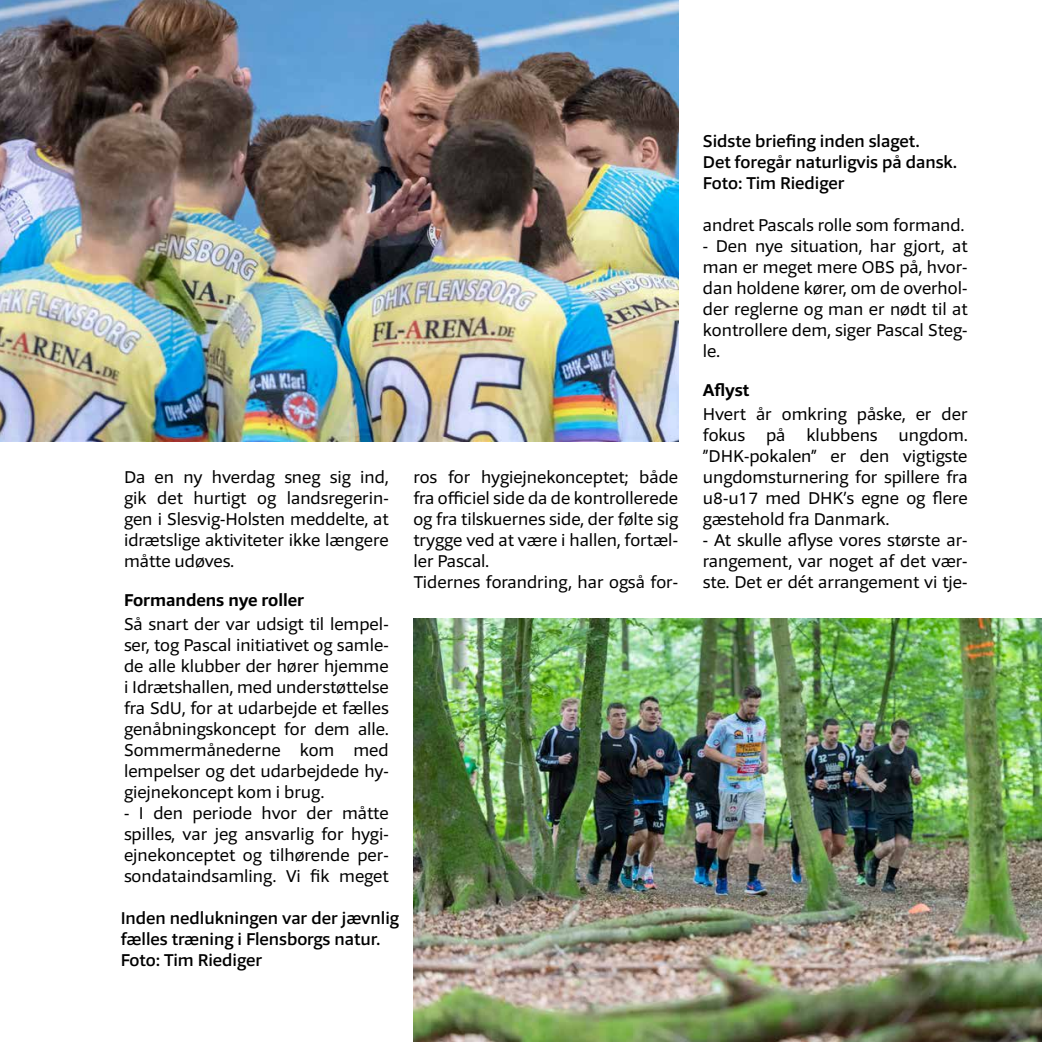
<style>
.page{position:relative;width:1042px;height:1042px;background:#fff}
.page>*{position:absolute;margin:0;border:0;box-sizing:border-box;transform-origin:0 0}
.t1{font:17.5px/21px "Foro Sans";color:#000;text-align:justify}
.t2{font:500 17.5px/21px "Foro Sans";color:#000}
.t3{font:700 17.5px "Foro Sans";color:#000}
</style>
<div class="page">
<img style="left:413px;top:619px;width:629px;height:423px">
<img style="left:0;top:0;width:678px;height:441px">
<p class="t1" style="left:124px;top:466px;width:266px">Da en ny hverdag sneg sig ind, gik det hurtigt og landsregerin&shy;gen i Slesvig-Holsten meddelte, at idrætslige aktiviteter ikke længere måtte udøves.</p>
<p class="t3" style="left:124px;top:588px;width:182px">Formandens nye roller</p>
<p class="t1" style="left:124px;top:613px;width:266px">Så snart der var udsigt til lempel&shy;ser, tog Pascal initiativet og samle&shy;de alle klubber der hører hjemme i Idrætshallen, med understøttelse fra SdU, for at udarbejde et fælles genåbningskoncept for dem alle.<br>Sommermånederne kom med lempelser og det udarbejdede hy&shy;giejnekoncept kom i brug.</p>
<p class="t1" style="left:124px;top:802px;width:266px">- I den periode hvor der måtte spilles, var jeg ansvarlig for hygi&shy;ejnekonceptet og tilhørende per&shy;sondataindsamling. Vi fik meget</p>
<p class="t2" style="left:121px;top:907px;width:280px">Inden nedlukningen var der jævnlig fælles træning i Flensborgs natur.<br>Foto: Tim Riediger</p>
<p class="t1" style="left:413px;top:466px;width:266px;text-align:left">ros for hygiejnekonceptet; både fra officiel side da de kontrollerede og fra tilskuernes side, der følte sig trygge ved at være i hallen, fortæl&shy;ler Pascal.<br>Tidernes forandring, har også for-</p>
<p class="t2" style="left:703px;top:130px;width:255px">Sidste briefing inden slaget.<br>Det foregår naturligvis på dansk.<br>Foto: Tim Riediger</p>
<p class="t1" style="left:703px;top:214px;width:263px">andret Pascals rolle som formand.</p>
<p class="t1" style="left:703px;top:235px;width:266px">- Den nye situation, har gjort, at man er meget mere OBS på, hvor&shy;dan holdene kører, om de overhol&shy;der reglerne og man er nødt til at kontrollere dem, siger Pascal Steg&shy;le.</p>
<p class="t3" style="left:703px;top:378px;width:48px">Aflyst</p>
<p class="t1" style="left:703px;top:403px;width:266px">Hvert år omkring påske, er der fokus på klubbens ungdom. ”DHK-pokalen” er den vigtigste ungdomsturnering for spillere fra u8-u17 med DHK’s egne og flere gæstehold fra Danmark.</p>
<p class="t1" style="left:703px;top:529px;width:266px">- At skulle aflyse vores største ar&shy;rangement, var noget af det vær&shy;ste. Det er dét arrangement vi tje-</p>
</div>
